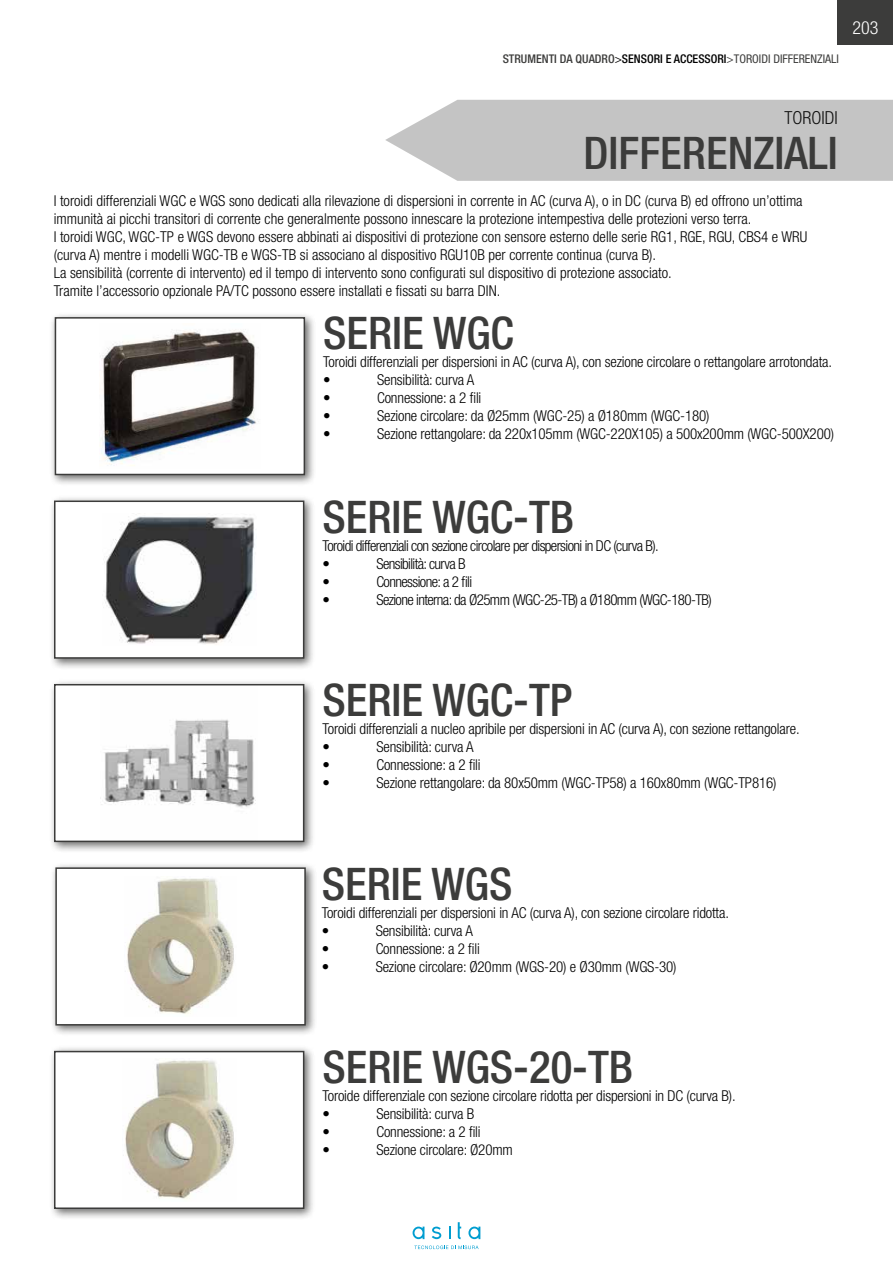
<style>
.page{position:relative;width:893px;height:1263px;background:#fff}
.page>*{position:absolute;margin:0;border:0;box-sizing:border-box;transform-origin:0 0}
.t1{font:500 condensed 45px "Helvetica Neue LT Std";color:#3c3c3b}
.t2{font:300 condensed 18px "Helvetica Neue LT Std";color:#000}
.t3{font:300 condensed 18px "Helvetica Neue LT Std";color:#fff}
.t4{font:300 condensed 15px/18px "Helvetica Neue LT Std";letter-spacing:-.01em;color:#000}
.t5{font:300 condensed 15px/18px "Helvetica Neue LT Std";letter-spacing:-.04em;color:#000}
.t6{font:condensed 12px "Helvetica Neue LT Std";color:#3c3c3b}
.s1{font-weight:500}
.s2{color:#000}
.s3{font-weight:500;color:#000}
</style>
<div class="page">
<div style="left:49px;top:312px;width:267px;height:174px;background:#3c3c3b;opacity:.75"></div>
<div style="left:55px;top:318px;width:249px;height:156px;background:#fff"></div>
<img style="left:101px;top:329px;width:155px;height:137px">
<div style="left:55px;top:317px;width:250px;height:158px;border:2px solid #3c3c3b"></div>
<div style="left:49px;top:495px;width:267px;height:175px;background:#3c3c3b;opacity:.75"></div>
<div style="left:55px;top:501px;width:249px;height:157px;background:#fff"></div>
<img style="left:104px;top:513px;width:151px;height:131px">
<div style="left:54px;top:500px;width:250px;height:159px;border:2px solid #3c3c3b"></div>
<div style="left:49px;top:679px;width:267px;height:174px;background:#3c3c3b;opacity:.75"></div>
<div style="left:55px;top:685px;width:249px;height:156px;background:#fff"></div>
<img style="left:101px;top:719px;width:155px;height:89px">
<div style="left:54px;top:684px;width:250px;height:158px;border:2px solid #3c3c3b"></div>
<div style="left:50px;top:862px;width:267px;height:174px;background:#3c3c3b;opacity:.75"></div>
<div style="left:56px;top:868px;width:249px;height:157px;background:#fff"></div>
<img style="left:125px;top:878px;width:109px;height:136px">
<div style="left:55px;top:867px;width:251px;height:158px;border:2px solid #3c3c3b"></div>
<div style="left:49px;top:1045px;width:267px;height:175px;background:#3c3c3b;opacity:.75"></div>
<div style="left:55px;top:1051px;width:249px;height:157px;background:#fff"></div>
<img style="left:123px;top:1060px;width:111px;height:139px">
<div style="left:54px;top:1051px;width:250px;height:158px;border:2px solid #3c3c3b"></div>
<div style="left:838px;top:0;width:55px;height:44px;background:#3c3c3b"></div>
<svg style="left:385px;top:100px;width:508px;height:81px;background:#c8c8c8"></svg>
<svg style="left:413px;top:1226px;width:11px;height:13px"></svg>
<svg style="left:432px;top:1226px;width:9px;height:13px"></svg>
<svg style="left:449px;top:1226px;width:1px;height:13px"></svg>
<svg style="left:458px;top:1222px;width:3px;height:17px"></svg>
<svg style="left:468px;top:1226px;width:12px;height:13px"></svg>
<svg style="left:414px;top:1245px;width:65px;height:4px"></svg>
<p class="t6" style="left:503px;top:51px;width:338px"><span class="s1">STRUMENTI DA QUADRO</span><span class="s2">&gt;</span><span class="s3">SENSORI E ACCESSORI</span>&gt;TOROIDI DIFFERENZIALI</p>
<p class="t3" style="left:852px;top:17px;width:27px">203</p>
<p class="t2" style="left:784px;top:108px;width:55px">TOROIDI</p>
<h1 class="t1" style="left:584px;top:126px;width:256px">DIFFERENZIALI</h1>
<p class="t4" style="left:54px;top:192px;width:755px">I toroidi differenziali WGC e WGS sono dedicati alla rilevazione di dispersioni in corrente in AC (curva A), o in DC (curva B) ed offrono un’ottima immunità ai picchi transitori di corrente che generalmente possono innescare la protezione intempestiva delle protezioni verso terra.<br>I toroidi WGC, WGC-TP e WGS devono essere abbinati ai dispositivi di protezione con sensore esterno delle serie RG1, RGE, RGU, CBS4 e WRU (curva A) mentre i modelli WGC-TB e WGS-TB si associano al dispositivo RGU10B per corrente continua (curva B).<br>La sensibilità (corrente di intervento) ed il tempo di intervento sono configurati sul dispositivo di protezione associato.<br>Tramite l’accessorio opzionale PA/TC possono essere installati e fissati su barra DIN.</p>
<h1 class="t1" style="left:323px;top:306px;width:192px">SERIE WGC</h1>
<p class="t4" style="left:323px;top:353px;width:510px">Toroidi differenziali per dispersioni in AC (curva A), con sezione circolare o rettangolare arrotondata. •</p>
<p class="t4" style="left:377px;top:371px;width:99px">Sensibilità: curva A</p>
<p class="t4" style="left:323px;top:389px;width:9px">•</p>
<p class="t4" style="left:377px;top:389px;width:106px">Connessione: a 2 fili</p>
<p class="t4" style="left:323px;top:407px;width:9px">•</p>
<p class="t4" style="left:377px;top:407px;width:334px">Sezione circolare: da Ø25mm (WGC-25) a Ø180mm (WGC-180)</p>
<p class="t4" style="left:323px;top:425px;width:9px">•</p>
<p class="t4" style="left:377px;top:425px;width:458px">Sezione rettangolare: da 220x105mm (WGC-220X105) a 500x200mm (WGC-500X200)</p>
<h1 class="t1" style="left:322px;top:490px;width:253px">SERIE WGC-TB</h1>
<p class="t5" style="left:322px;top:536px;width:338px">Toroidi differenziali con sezione circolare per dispersioni in DC (curva B). •</p>
<p class="t5" style="left:376px;top:554px;width:91px">Sensibilità: curva B</p>
<p class="t4" style="left:322px;top:572px;width:9px">•</p>
<p class="t5" style="left:376px;top:572px;width:97px">Connessione: a 2 fili</p>
<p class="t4" style="left:322px;top:590px;width:9px">•</p>
<p class="t5" style="left:376px;top:590px;width:337px">Sezione interna: da Ø25mm (WGC-25-TB) a Ø180mm (WGC-180-TB)</p>
<h1 class="t1" style="left:322px;top:673px;width:251px">SERIE WGC-TP</h1>
<p class="t4" style="left:322px;top:720px;width:479px">Toroidi differenziali a nucleo apribile per dispersioni in AC (curva A), con sezione rettangolare. •</p>
<p class="t4" style="left:376px;top:738px;width:99px">Sensibilità: curva A</p>
<p class="t4" style="left:322px;top:756px;width:9px">•</p>
<p class="t4" style="left:376px;top:756px;width:106px">Connessione: a 2 fili</p>
<p class="t4" style="left:322px;top:774px;width:9px">•</p>
<p class="t4" style="left:376px;top:774px;width:402px">Sezione rettangolare: da 80x50mm (WGC-TP58) a 160x80mm (WGC-TP816)</p>
<h1 class="t1" style="left:322px;top:857px;width:192px">SERIE WGS</h1>
<p class="t4" style="left:322px;top:903px;width:409px">Toroidi differenziali per dispersioni in AC (curva A), con sezione circolare ridotta. •</p>
<p class="t4" style="left:376px;top:921px;width:99px">Sensibilità: curva A</p>
<p class="t4" style="left:322px;top:939px;width:9px">•</p>
<p class="t4" style="left:376px;top:939px;width:106px">Connessione: a 2 fili</p>
<p class="t4" style="left:322px;top:957px;width:9px">•</p>
<p class="t4" style="left:376px;top:957px;width:302px">Sezione circolare: Ø20mm (WGS-20) e Ø30mm (WGS-30)</p>
<h1 class="t1" style="left:322px;top:1040px;width:312px">SERIE WGS-20-TB</h1>
<p class="t4" style="left:322px;top:1086px;width:415px">Toroide differenziale con sezione circolare ridotta per dispersioni in DC (curva B). •</p>
<p class="t4" style="left:376px;top:1104px;width:99px">Sensibilità: curva B</p>
<p class="t4" style="left:322px;top:1122px;width:9px">•</p>
<p class="t4" style="left:376px;top:1122px;width:106px">Connessione: a 2 fili</p>
<p class="t4" style="left:322px;top:1140px;width:9px">•</p>
<p class="t4" style="left:376px;top:1140px;width:138px">Sezione circolare: Ø20mm</p>
</div>
